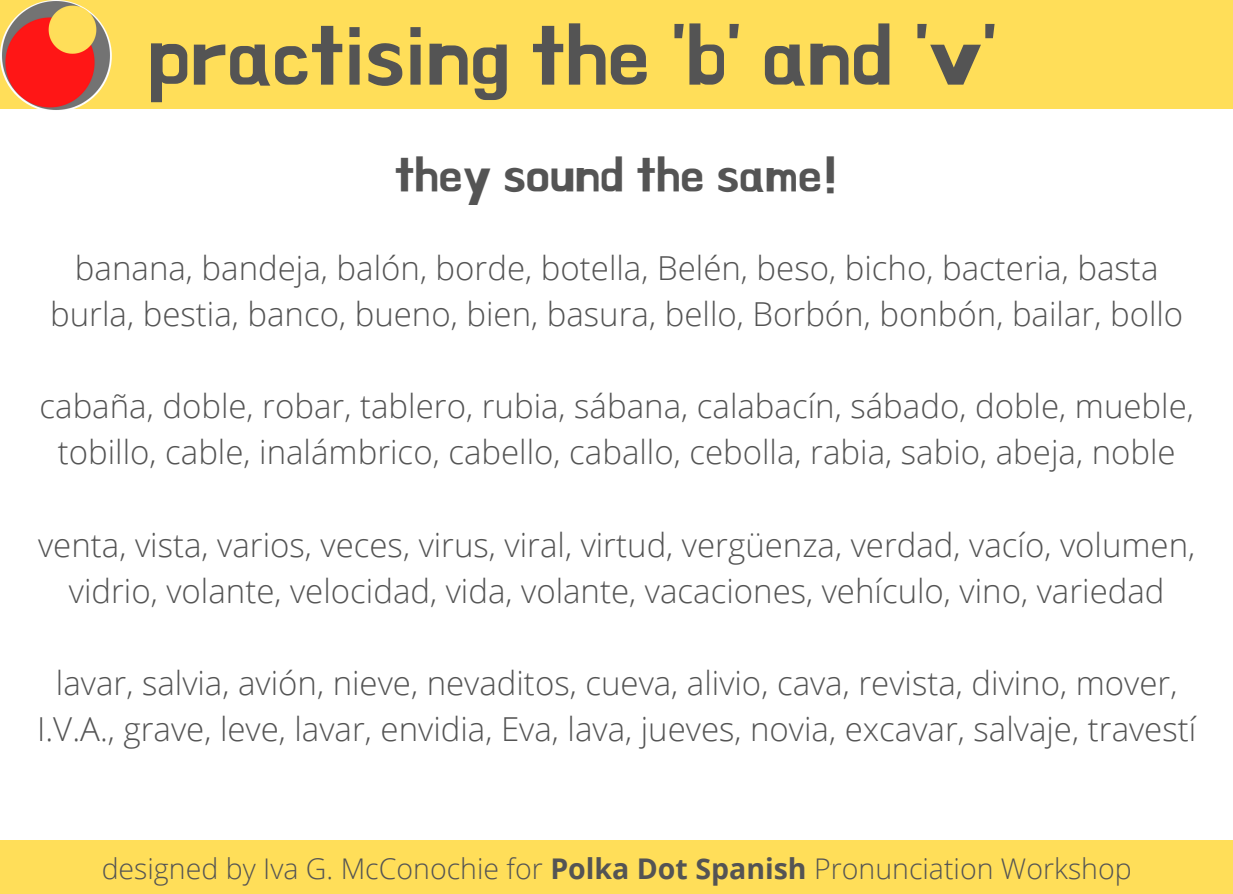
<style>
.page{position:relative;width:1233px;height:894px;background:#fff}
.page>*{position:absolute;margin:0;border:0;box-sizing:border-box;transform-origin:0 0}
.t1{font:84px "BMHANNA";color:#545454}
.t2{font:48px "BMHANNA";color:#545454}
.t3{font:300 33px "Open Sans";color:#545454}
.t4{font:300 28.5px "Open Sans";color:#545454}
.s1{font-weight:700}
</style>
<div class="page">
<div style="left:0;top:840px;width:1233px;height:53px;background:#ffde59"></div>
<div style="left:0;top:0;width:1233px;height:109px;background:#ffde59"></div>
<img style="left:0;top:0;width:112px;height:112px;border-radius:50%">
<p class="t1" style="left:148px;top:13px;width:850px">practising the 'b' and 'v'</p>
<p class="t2" style="left:395px;top:151px;width:445px">they sound the same!</p>
<p class="t3" style="left:75px;top:244px;width:1085px">banana, bandeja, balón, borde, botella, Belén, beso, bicho, bacteria, basta</p>
<p class="t3" style="left:50px;top:290px;width:1135px">burla, bestia, banco, bueno, bien, basura, bello, Borbón, bonbón, bailar, bollo</p>
<p class="t3" style="left:40px;top:383px;width:1156px">cabaña, doble, robar, tablero, rubia, sábana, calabacín, sábado, doble, mueble,</p>
<p class="t3" style="left:58px;top:429px;width:1119px">tobillo, cable, inalámbrico, cabello, caballo, cebolla, rabia, sabio, abeja, noble</p>
<p class="t3" style="left:38px;top:521px;width:1159px">venta, vista, varios, veces, virus, viral, virtud, vergüenza, verdad, vacío, volumen,</p>
<p class="t3" style="left:69px;top:567px;width:1097px">vidrio, volante, velocidad, vida, volante, vacaciones, vehículo, vino, variedad</p>
<p class="t3" style="left:56px;top:659px;width:1123px">lavar, salvia, avión, nieve, nevaditos, cueva, alivio, cava, revista, divino, mover,</p>
<p class="t3" style="left:37px;top:706px;width:1161px">I.V.A., grave, leve, lavar, envidia, Eva, lava, jueves, novia, excavar, salvaje, travestí</p>
<p class="t4" style="left:102px;top:848px;width:1032px">designed by Iva G. McConochie for <span class="s1">Polka Dot Spanish</span> Pronunciation Workshop</p>
</div>
